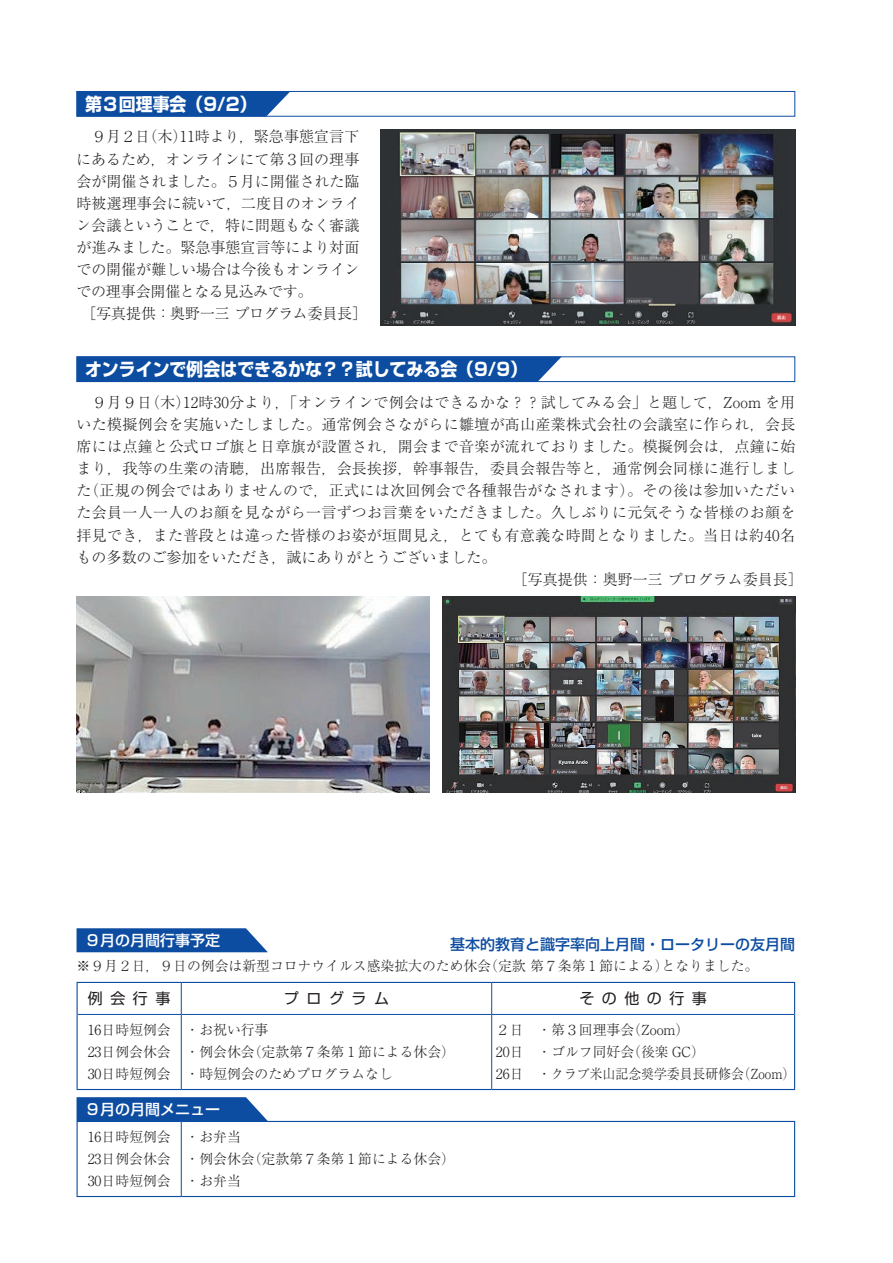
<style>
.page{position:relative;width:893px;height:1263px;background:#fff}
.page>*{position:absolute;margin:0;border:0;box-sizing:border-box;transform-origin:0 0}
.t1{font:700 18px "Shin Go Pro";color:#fff;scale:.94 1}
.t2{font:300 15px "Ryumin Pro";letter-spacing:.02em;color:#231f20}
.t3{font:300 15px "Ryumin Pro";color:#231f20}
.t4{font:300 15px "Ryumin Pro";letter-spacing:-.005em;color:#231f20}
.t5{font:300 15px "Ryumin Pro";letter-spacing:-.01em;color:#231f20}
.t6{font:300 15px "Ryumin Pro";letter-spacing:-.015em;color:#231f20}
.t7{font:500 15px "Shin Go Pro";color:#0d4da1}
.t8{font:500 15px "Shin Go Pro";color:#fff}
.t9{font:15px "Shin Go Pro";letter-spacing:.5em;color:#231f20}
.t10{font:300 13.8px/22px "Ryumin Pro";color:#231f20}
</style>
<div class="page">
<div style="left:79px;top:93px;width:210px;height:22px;background:#0d4da1"></div>
<div style="left:77px;top:91px;width:718px;height:26px;border:1px solid #0d4da1"></div>
<div style="left:79px;top:358px;width:482px;height:22px;background:#0d4da1"></div>
<div style="left:77px;top:356px;width:718px;height:26px;border:1px solid #0d4da1"></div>
<img style="left:77px;top:596px;width:352px;height:196px">
<img style="left:442px;top:596px;width:353px;height:196px">
<img style="left:381px;top:130px;width:414px;height:195px">
<svg style="left:77px;top:928px;width:191px;height:24px;background:#1d59a7"></svg>
<hr style="left:77px;top:982px;width:104px;height:1px;background:#0d4da1">
<hr style="left:77px;top:983px;width:1px;height:31px;background:#0d4da1">
<hr style="left:181px;top:982px;width:311px;height:1px;background:#0d4da1">
<hr style="left:492px;top:982px;width:303px;height:1px;background:#0d4da1">
<hr style="left:794px;top:983px;width:1px;height:31px;background:#0d4da1">
<hr style="left:77px;top:1014px;width:1px;height:75px;background:#0d4da1">
<hr style="left:794px;top:1014px;width:1px;height:75px;background:#0d4da1">
<hr style="left:77px;top:1089px;width:104px;height:1px;background:#0d4da1">
<hr style="left:181px;top:1089px;width:311px;height:1px;background:#0d4da1">
<hr style="left:492px;top:1089px;width:303px;height:1px;background:#0d4da1">
<hr style="left:181px;top:983px;width:1px;height:31px;background:#0d4da1">
<hr style="left:491px;top:983px;width:1px;height:31px;background:#0d4da1">
<hr style="left:78px;top:1014px;width:103px;height:1px;background:#0d4da1">
<hr style="left:181px;top:1014px;width:311px;height:1px;background:#0d4da1">
<hr style="left:181px;top:1015px;width:1px;height:74px;background:#0d4da1">
<hr style="left:492px;top:1014px;width:302px;height:1px;background:#0d4da1">
<hr style="left:491px;top:1015px;width:1px;height:74px;background:#0d4da1">
<svg style="left:77px;top:1097px;width:191px;height:24px;background:#1d58a7"></svg>
<hr style="left:181px;top:1122px;width:1px;height:74px;background:#0d4da1">
<hr style="left:77px;top:1121px;width:104px;height:1px;background:#0d4da1">
<hr style="left:77px;top:1122px;width:1px;height:74px;background:#0d4da1">
<hr style="left:181px;top:1121px;width:614px;height:1px;background:#0d4da1">
<hr style="left:794px;top:1122px;width:1px;height:74px;background:#0d4da1">
<hr style="left:77px;top:1196px;width:104px;height:1px;background:#0d4da1">
<hr style="left:181px;top:1196px;width:614px;height:1px;background:#0d4da1">
<p class="t1" style="left:85px;top:89px;width:193px">第３回理事会（9/2）　</p>
<p class="t3" style="left:77px;top:125px;width:284px">　９月２日（木）11時より，緊急事態宣言下</p>
<p class="t5" style="left:76px;top:147px;width:285px">にあるため，オンラインにて第３回の理事</p>
<p class="t4" style="left:76px;top:169px;width:284px">会が開催されました。５月に開催された臨</p>
<p class="t4" style="left:76px;top:191px;width:285px">時被選理事会に続いて，二度目のオンライ</p>
<p class="t5" style="left:76px;top:214px;width:285px">ン会議ということで，特に問題もなく審議</p>
<p class="t3" style="left:76px;top:236px;width:284px">が進みました。緊急事態宣言等により対面</p>
<p class="t4" style="left:76px;top:258px;width:285px">での開催が難しい場合は今後もオンライン</p>
<p class="t6" style="left:76px;top:280px;width:238px">での理事会開催となる見込みです。</p>
<p class="t6" style="left:82px;top:302px;width:287px">［写真提供：奥野一三 プログラム委員長］</p>
<p class="t1" style="left:85px;top:355px;width:481px">オンラインで例会はできるかな？？試してみる会（9/9）　</p>
<p class="t2" style="left:77px;top:390px;width:720px">　９月９日（木）12時30分より，「オンラインで例会はできるかな？？試してみる会」と題して，Zoom を用</p>
<p class="t2" style="left:77px;top:412px;width:720px">いた模擬例会を実施いたしました。通常例会さながらに雛壇が髙山産業株式会社の会議室に作られ，会長</p>
<p class="t2" style="left:77px;top:435px;width:720px">席には点鐘と公式ロゴ旗と日章旗が設置され，開会まで音楽が流れておりました。模擬例会は，点鐘に始</p>
<p class="t2" style="left:77px;top:457px;width:720px">まり，我等の生業の清聴，出席報告，会長挨拶，幹事報告，委員会報告等と，通常例会同様に進行しまし</p>
<p class="t2" style="left:77px;top:479px;width:720px">た（正規の例会ではありませんので，正式には次回例会で各種報告がなされます）。その後は参加いただい</p>
<p class="t2" style="left:77px;top:501px;width:720px">た会員一人一人のお顔を見ながら一言ずつお言葉をいただきました。久しぶりに元気そうな皆様のお顔を</p>
<p class="t2" style="left:77px;top:523px;width:720px">拝見でき，また普段とは違った皆様のお姿が垣間見え，とても有意義な時間となりました。当日は約40名</p>
<p class="t3" style="left:77px;top:545px;width:422px">もの多数のご参加をいただき，誠にありがとうございました。</p>
<p class="t3" style="left:513px;top:567px;width:291px">［写真提供：奥野一三 プログラム委員長］</p>
<p class="t8" style="left:85px;top:928px;width:136px">９月の月間行事予定</p>
<p class="t7" style="left:450px;top:932px;width:346px">基本的教育と識字率向上月間・ロータリーの友月間</p>
<p class="t10" style="left:77px;top:954px;width:683px">※９月２日，９日の例会は新型コロナウイルス感染拡大のため休会（定款 第７条第１節による）となりました。</p>
<p class="t9" style="left:88px;top:986px;width:84px">例会行事</p>
<p class="t9" style="left:284px;top:986px;width:106px">プログラム</p>
<p class="t9" style="left:579px;top:986px;width:129px">その他の行事</p>
<p class="t10" style="left:88px;top:1018px;width:84px;text-align:justify">16日時短例会23日例会休会30日時短例会</p>
<p class="t10" style="left:186px;top:1018px;width:271px">・お祝い行事<br>・例会休会（定款第７条第１節による休会）・時短例会のためプログラムなし</p>
<p class="t10" style="left:496px;top:1018px;width:301px">２日　・第３回理事会（Zoom）<br>20日　・ゴルフ同好会（後楽 GC）<br>26日　・クラブ米山記念奨学委員長研修会（Zoom）</p>
<p class="t8" style="left:85px;top:1097px;width:136px">９月の月間メニュー</p>
<p class="t10" style="left:88px;top:1125px;width:84px;text-align:justify">16日時短例会23日例会休会30日時短例会</p>
<p class="t10" style="left:186px;top:1125px;width:271px">・お弁当<br>・例会休会（定款第７条第１節による休会）・お弁当</p>
</div>
